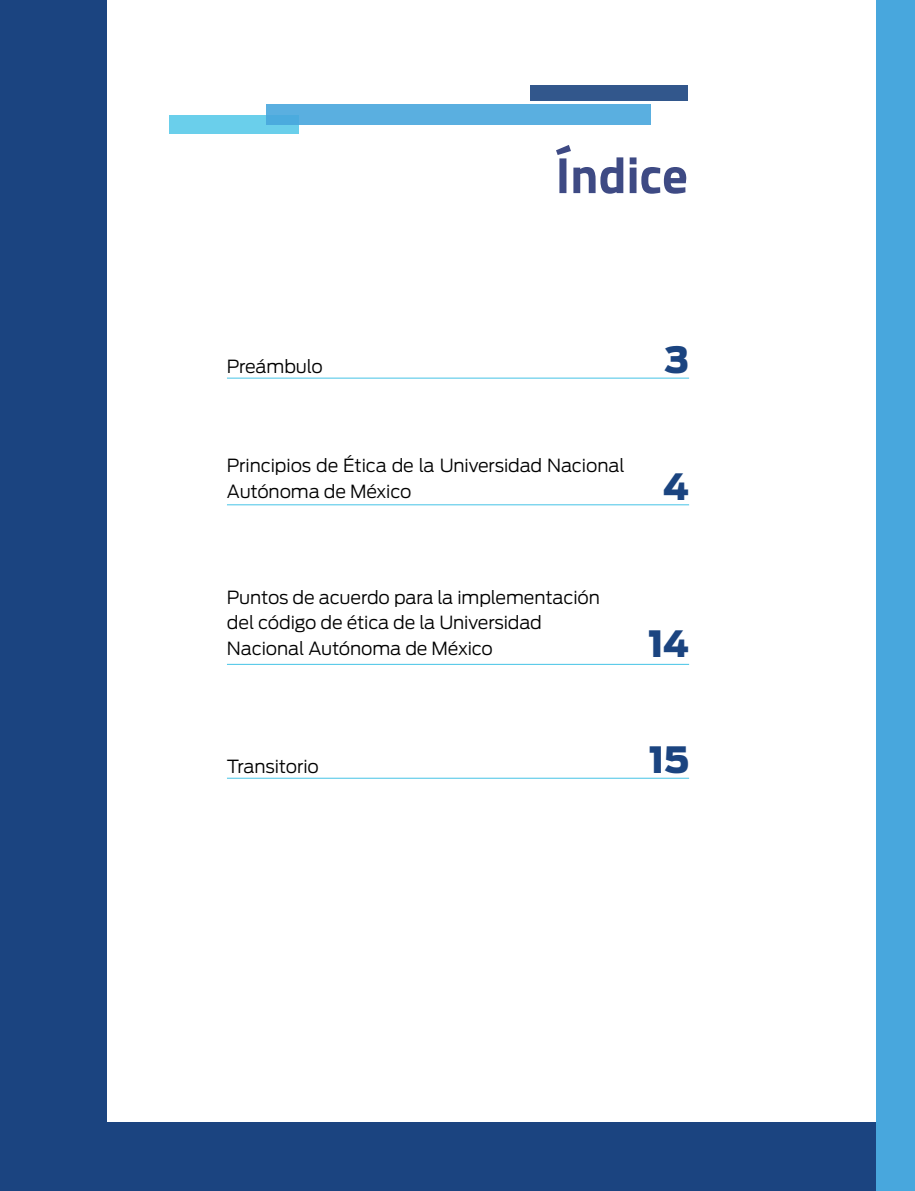
<style>
.page{position:relative;width:915px;height:1191px;background:#fff}
.page>*{position:absolute;margin:0;border:0;box-sizing:border-box;transform-origin:0 0}
.t1{font:700 51px "Cairo";color:#3e4a84}
.t2{font:900 36px "Antenna";color:#1b4480}
.t3{font:300 18px/25.5px "Antenna";letter-spacing:-.005em;color:#000}
</style>
<div class="page">
<div style="left:58px;top:1123px;width:856px;height:68px;background:#1b4480"></div>
<div style="left:0;top:0;width:106px;height:1191px;background:#1b4480"></div>
<div style="left:530px;top:85px;width:157px;height:16px;background:#32578c"></div>
<div style="left:169px;top:115px;width:129px;height:19px;background:#6acfeb"></div>
<div style="left:266px;top:104px;width:385px;height:20px;background:#5aafe0"></div>
<hr style="left:227px;top:377px;width:462px;height:2px;background:#5acae9">
<hr style="left:227px;top:504px;width:462px;height:1px;background:#5acae9">
<hr style="left:227px;top:664px;width:462px;height:1px;background:#5acae9">
<hr style="left:227px;top:777px;width:462px;height:2px;background:#5acae9">
<div style="left:876px;top:0;width:38px;height:1191px;background:#48a7dd"></div>
<p class="t3" style="left:227px;top:353px;width:97px">Preámbulo</p>
<h1 class="t1" style="left:555px;top:146px;width:134px">Índice</h1>
<h2 class="t2" style="left:664px;top:338px;width:26px">3</h2>
<p class="t3" style="left:227px;top:453px;width:399px">Principios de Ética de la Universidad Nacional<br>Autónoma de México</p>
<h2 class="t2" style="left:663px;top:465px;width:27px">4</h2>
<p class="t3" style="left:227px;top:584px;width:374px">Puntos de acuerdo para la implementación del código de ética de la Universidad<br>Nacional Autónoma de México</p>
<p class="t3" style="left:227px;top:753px;width:93px">Transitorio</p>
<h2 class="t2" style="left:648px;top:622px;width:42px">14</h2>
<h2 class="t2" style="left:648px;top:738px;width:42px">15</h2>
</div>
